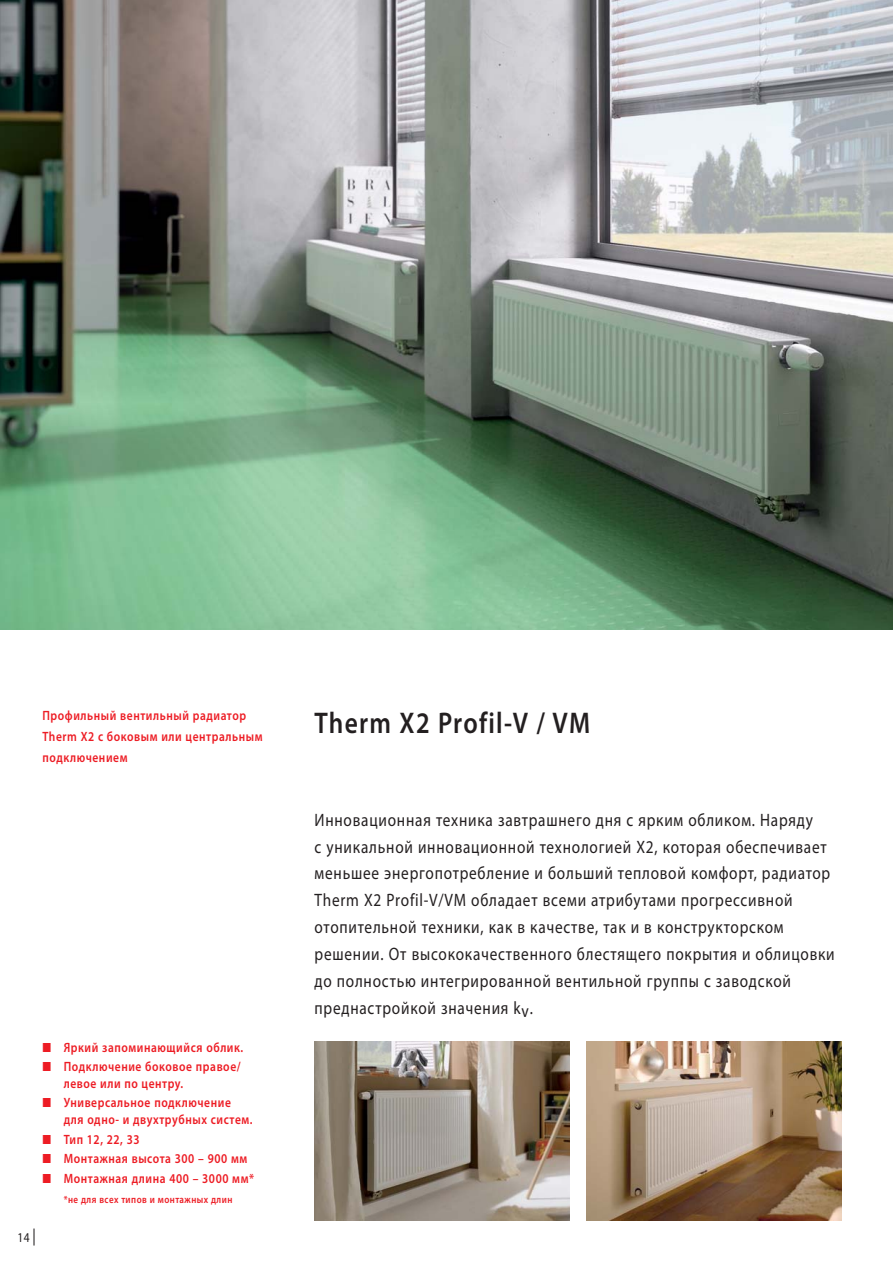
<style>
.page{position:relative;width:893px;height:1263px;background:#fff}
.page>*{position:absolute;margin:0;border:0;box-sizing:border-box;transform-origin:0 0}
.t1{font:600 30px "Myriad Pro";letter-spacing:.05em;color:#231f20;scale:.85 1}
.t2{font:18px/27px "Myriad Pro";letter-spacing:.05em;color:#231f20;scale:.85 1}
.t3{font:600 13.5px/19.6px "Myriad Pro";letter-spacing:.05em;color:#ed1c24;scale:.85 1}
.t4{font:13.5px "Myriad Pro";color:#231f20;scale:.85 1}
.t5{font:600 10.5px "Myriad Pro";letter-spacing:.05em;color:#ed1c24;scale:.85 1}
</style>
<div class="page">
<svg style="left:33px;top:1229px;width:2px;height:17px"></svg>
<img style="left:587px;top:1042px;width:255px;height:178px">
<img style="left:0;top:0;width:892px;height:629px">
<img style="left:892px;top:0;width:1px;height:629px">
<img style="left:315px;top:1042px;width:255px;height:178px">
<p class="t3" style="left:43px;top:705px;width:260px;line-height:21px">Профильный вентильный радиатор<br>Therm X2 с боковым или центральным подключением</p>
<p class="t4" style="left:17px;top:1232px;width:16px">14</p>
<p class="t3" style="left:64px;top:1038px;width:213px">Яркий запоминающийся облик.<br>Подключение боковое правое/</p>
<p class="t3" style="left:64px;top:1074px;width:198px">левое или по центру.<br>Универсальное подключение</p>
<p class="t3" style="left:64px;top:1110px;width:225px">для одно- и двухтрубных систем.<br>Тип 12, 22, 33<br>Монтажная высота 300 – 900 мм<br>Монтажная длина 400 – 3000 мм*</p>
<p class="t5" style="left:64px;top:1194px;width:200px">*не для всех типов и монтажных длин</p>
<h1 class="t1" style="left:315px;top:707px;width:326px">Therm X2 Profil-V / VM</h1>
<p class="t2" style="left:315px;top:808px;width:613px">Инновационная техника завтрашнего дня с ярким обликом. Наряду<br>с уникальной инновационной технологией Х2, которая обеспечивает меньшее энергопотребление и больший тепловой комфорт, радиатор Therm X2 Profil-V/VM обладает всеми атрибутами прогрессивной отопительной техники, как в качестве, так и в конструкторском решении. От высококачественного блестящего покрытия и облицовки до полностью интегрированной вентильной группы с заводской преднастройкой значения kv.</p>
</div>
